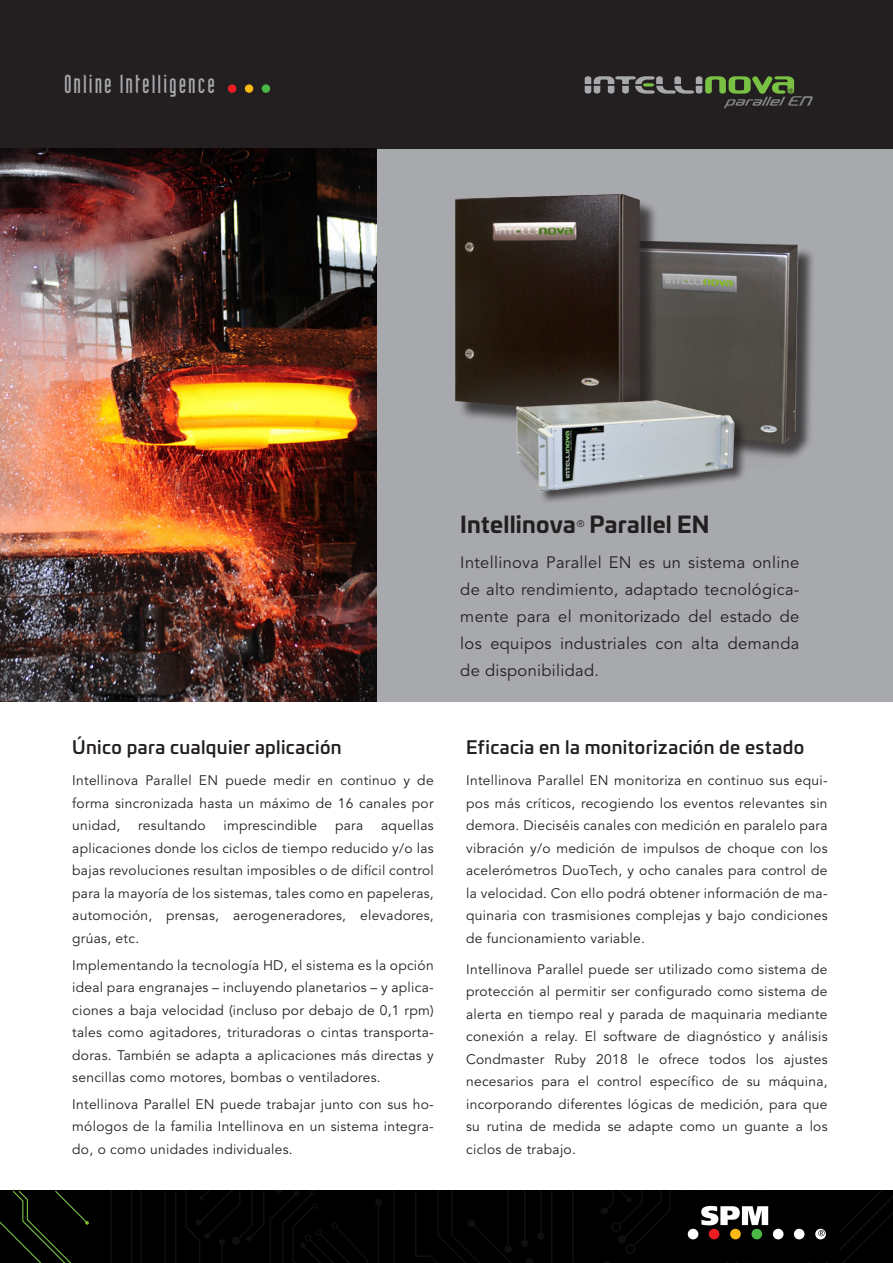
<style>
.page{position:relative;width:893px;height:1263px;background:#fff}
.page>*{position:absolute;margin:0;border:0;box-sizing:border-box;transform-origin:0 0}
.t1{font:25.5px "Industria LT Std Solid";letter-spacing:.08em;color:#a8a9ad}
.Ingress_rubbe{font:700 22.5px "Univia Pro";letter-spacing:.01em;color:#231f20}
.Brödtext{font:500 18px "Univia Pro";letter-spacing:.02em;color:#231f20}
.Ingress_rubbe-2{font:16.5px/27px "Avenir LT Std";letter-spacing:.02em;color:#231f20;text-align:justify}
.Brödtext-2{font:13.8px/22.5px "Avenir LT Std";letter-spacing:.02em;color:#231f20;text-align:justify}
.Ingress_rubbe-3{font:9.6px "Avenir LT Std";color:#231f20}
</style>
<div class="page">
<div style="left:0;top:0;width:893px;height:149px;background:#231f20"></div>
<div style="left:262px;top:84px;width:8px;height:9px;background:#4cb848;border-radius:50%"></div>
<div style="left:245px;top:84px;width:8px;height:9px;background:#fcb814;border-radius:50%"></div>
<div style="left:228px;top:84px;width:8px;height:9px;background:#ee1d23;border-radius:50%"></div>
<svg style="left:0;top:1190px;width:893px;height:73px;background:#070707"></svg>
<div style="left:647px;top:1245px;width:49px;height:18px;background:#000001"></div>
<svg style="left:585px;top:76px;width:228px;height:32px"></svg>
<div style="left:375px;top:149px;width:518px;height:553px;background:#a8a9ad"></div>
<img style="left:0;top:148px;width:376px;height:554px">
<img style="left:658px;top:241px;width:155px;height:217px">
<div style="left:457px;top:197px;width:201px;height:237px;background:#231f20;opacity:.75"></div>
<img style="left:455px;top:194px;width:185px;height:221px">
<img style="left:590px;top:204px;width:17px;height:44px">
<div style="left:517px;top:401px;width:230px;height:104px;background:#231f20;opacity:.75"></div>
<img style="left:503px;top:387px;width:237px;height:118px">
<h1 class="t1" style="left:64px;top:70px;width:152px">Online Intelligence</h1>
<p class="Brödtext" style="left:72px;top:734px;width:271px">Único para cualquier aplicación</p>
<p class="Brödtext-2" style="left:72px;top:770px;width:363px">Intellinova Parallel EN puede medir en continuo y de forma sincronizada hasta un máximo de 16 canales por unidad,</p>
<p class="Brödtext-2" style="left:72px;top:815px;width:363px;text-indent:309px">aquellas aplicaciones donde los ciclos de tiempo reducido y/o las bajas revoluciones resultan imposibles o de difícil control para la mayoría de los sistemas, tales como en papeleras, automoción, prensas, aerogeneradores, elevadores, grúas, etc.</p>
<p class="Brödtext-2" style="left:72px;top:954px;width:363px">Implementando la tecnología HD, el sistema es la opción ideal para engranajes – incluyendo planetarios – y aplica&shy;ciones a baja velocidad (incluso por debajo de 0,1 rpm) tales como agitadores, trituradoras o cintas transporta&shy;doras. También se adapta a aplicaciones más directas y sencillas como motores, bombas o ventiladores.</p>
<p class="Brödtext-2" style="left:72px;top:1093px;width:363px">Intellinova Parallel EN puede trabajar junto con sus ho&shy;mólogos de la familia Intellinova en un sistema integra&shy;do, o como unidades individuales.</p>
<p class="Brödtext-2" style="left:138px;top:815px;width:69px">resultando</p>
<p class="Brödtext-2" style="left:224px;top:815px;width:95px">imprescindible</p>
<p class="Brödtext-2" style="left:335px;top:815px;width:30px">para</p>
<p class="Ingress_rubbe" style="left:460px;top:506px;width:117px">Intellinova</p>
<p class="Ingress_rubbe-3" style="left:577px;top:518px;width:9px">®</p>
<p class="Ingress_rubbe" style="left:590px;top:506px;width:121px">Parallel EN</p>
<p class="Ingress_rubbe-2" style="left:460px;top:549px;width:341px">Intellinova Parallel EN es un sistema online de alto rendimiento, adaptado tecnológica&shy;mente para el monitorizado del estado de los equipos industriales con alta demanda de disponibilidad.</p>
<p class="Brödtext" style="left:466px;top:734px;width:339px">Eficacia en la monitorización de estado</p>
<p class="Brödtext-2" style="left:466px;top:770px;width:363px">Intellinova Parallel EN monitoriza en continuo sus equi&shy;pos más críticos, recogiendo los eventos relevantes sin demora. Dieciséis canales con medición en paralelo para vibración y/o medición de impulsos de choque con los acelerómetros DuoTech, y ocho canales para control de la velocidad. Con ello podrá obtener información de ma&shy;quinaria con trasmisiones complejas y bajo condiciones de funcionamiento variable.</p>
<p class="Brödtext-2" style="left:466px;top:958px;width:363px">Intellinova Parallel puede ser utilizado como sistema de protección al permitir ser configurado como sistema de alerta en tiempo real y parada de maquinaria mediante conexión a relay. El software de diagnóstico y análisis Condmaster Ruby 2018 le ofrece todos los ajustes necesarios para el control específico de su máquina, incorporando diferentes lógicas de medición, para que su rutina de medida se adapte como un guante a los ciclos de trabajo.</p>
</div>
